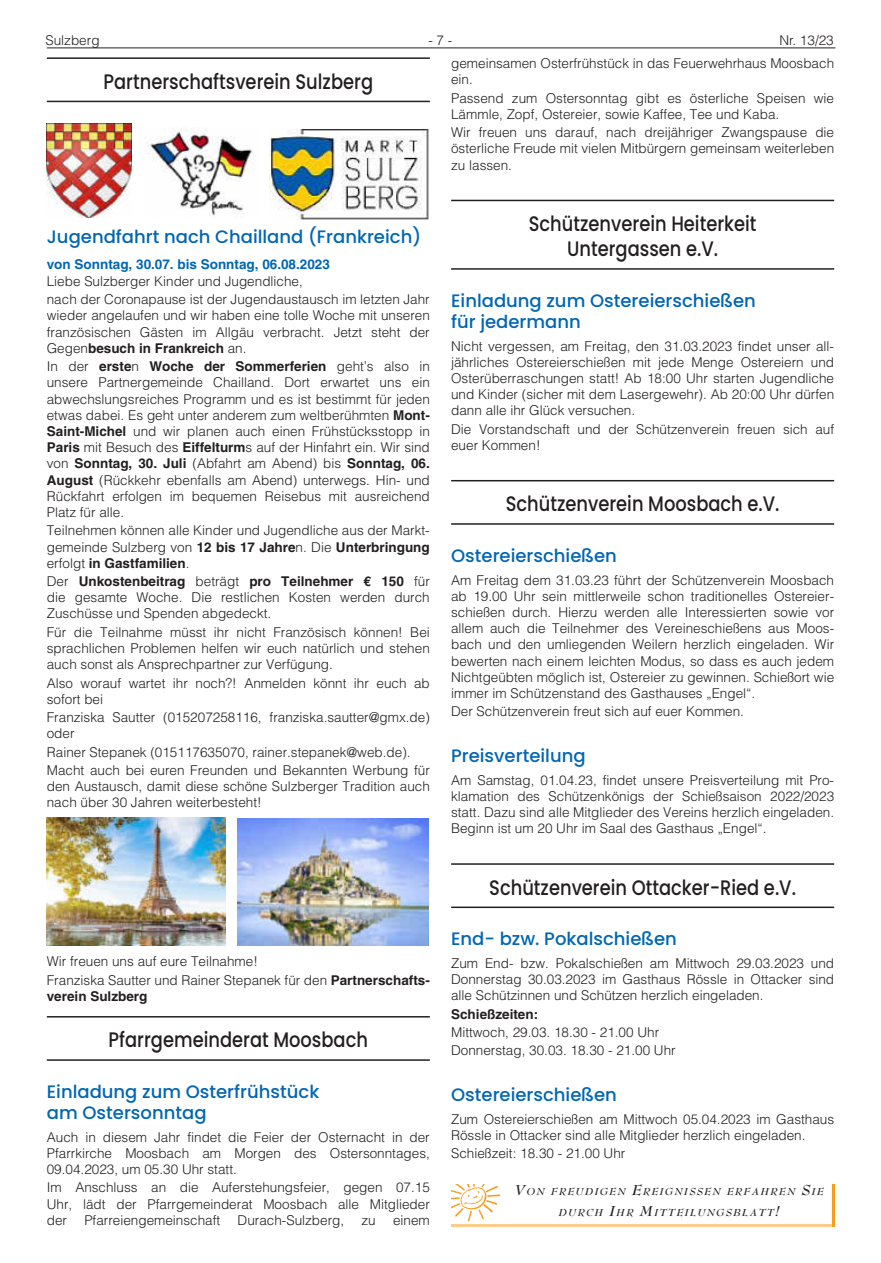
<style>
.page{position:relative;width:881px;height:1263px;background:#fff}
.page>*{position:absolute;margin:0;border:0;box-sizing:border-box;transform-origin:0 0}
.t1{font:500 21px/25.2px "Poppins";color:#231f20;text-align:center;scale:.85 1}
.t2{font:500 18px/21px "Poppins";color:#0166b3}
.t3{font:300 13.5px/16.2px "Helvetica LT";color:#231f20}
.t4{font:700 13.5px "Helvetica LT";color:#0166b3}
.t5{font:700 13.5px "Helvetica LT";color:#231f20}
.t6{font:italic 700 10.95px/21px "Bernhard Modern";letter-spacing:.12em;color:#231f20;text-align:center}
.s1{font-weight:700}
.s2{font-size:15.75px}
</style>
<div class="page">
<hr style="left:47px;top:48px;width:788px;height:1px;background:#231f20">
<hr style="left:451px;top:200px;width:382px;height:1px;background:#231f20">
<hr style="left:451px;top:268px;width:382px;height:2px;background:#231f20">
<hr style="left:451px;top:480px;width:382px;height:1px;background:#231f20">
<hr style="left:451px;top:523px;width:382px;height:2px;background:#231f20">
<hr style="left:451px;top:863px;width:382px;height:2px;background:#231f20">
<hr style="left:451px;top:906px;width:382px;height:2px;background:#231f20">
<hr style="left:47px;top:57px;width:382px;height:2px;background:#231f20">
<hr style="left:47px;top:101px;width:382px;height:1px;background:#231f20">
<hr style="left:47px;top:1016px;width:382px;height:1px;background:#231f20">
<hr style="left:47px;top:1059px;width:382px;height:2px;background:#231f20">
<img style="left:47px;top:124px;width:85px;height:93px">
<img style="left:148px;top:128px;width:105px;height:90px">
<img style="left:269px;top:129px;width:160px;height:90px">
<img style="left:47px;top:818px;width:178px;height:127px">
<img style="left:237px;top:819px;width:191px;height:126px">
<svg style="left:451px;top:1195px;width:51px;height:30px"></svg>
<img style="left:451px;top:1184px;width:49px;height:38px">
<hr style="left:451px;top:1225px;width:382px;height:2px;background:#fdcb8a">
<hr style="left:831px;top:1184px;width:2px;height:43px;background:#f89c1c">
<p class="t3" style="left:45px;top:32px;width:56px">Sulzberg</p>
<p class="t3" style="left:428px;top:32px;width:26px">- 7 -</p>
<p class="t3" style="left:451px;top:28px;width:384px;line-height:23.4px;text-align:right">Nr. 13/23<br>gemeinsamen Osterfrühstück in das Feuerwehrhaus Moosbach</p>
<p class="t3" style="left:451px;top:70px;width:384px;line-height:18.3px">ein.<br>Passend zum Ostersonntag gibt es österliche Speisen wie</p>
<p class="t3" style="left:451px;top:105px;width:384px;line-height:18.3px">Lämmle, Zopf, Ostereier, sowie Kaffee, Tee und Kaba.<br>Wir freuen uns darauf, nach dreijähriger Zwangspause die</p>
<p class="t3" style="left:451px;top:140px;width:384px">österliche Freude mit vielen Mitbürgern gemeinsam weiterleben zu lassen.</p>
<h1 class="t1" style="left:103px;top:69px;width:318px">Partnerschaftsverein Sulzberg</h1>
<h2 class="t2" style="left:47px;top:226px;width:376px">Jugendfahrt nach Chailland (Frankreich)</h2>
<p class="t4" style="left:47px;top:256px;width:284px">von Sonntag, 30.07. bis Sonntag, 06.08.2023</p>
<p class="t3" style="left:47px;top:272px;width:384px;line-height:18.3px">Liebe Sulzberger Kinder und Jugendliche,<br>nach der Coronapause ist der Jugendaustausch im letzten Jahr</p>
<p class="t3" style="left:47px;top:307px;width:384px;text-align:justify">wieder angelaufen und wir haben eine tolle Woche mit unseren französischen Gästen im Allgäu verbracht. Jetzt steht der Gegen<span class="s1">besuch in Frankreich</span> an.</p>
<p class="t3" style="left:47px;top:358px;width:384px;text-align:justify">In der <span class="s1">erste</span>n <span class="s1">Woche der Sommerferien</span> geht’s also in unsere Partnergemeinde Chailland. Dort erwartet uns ein abwechslungsreiches Programm und es ist bestimmt für jeden etwas dabei. Es geht unter anderem zum weltberühmten <span class="s1">Mont-Saint-Michel</span> und wir planen auch einen Frühstücksstopp in <span class="s1">Paris</span> mit Besuch des <span class="s1">Eiffelturm</span>s auf der Hinfahrt ein. Wir sind von <span class="s1">Sonntag, 30. Juli</span> (Abfahrt am Abend) bis <span class="s1">Sonntag, 06.<br>August</span> (Rückkehr ebenfalls am Abend) unterwegs. Hin- und Rückfahrt erfolgen im bequemen Reisebus mit ausreichend Platz für alle.</p>
<p class="t3" style="left:47px;top:522px;width:384px;text-align:justify">Teilnehmen können alle Kinder und Jugendliche aus der Markt&shy;gemeinde Sulzberg von <span class="s1">12 bis 17 Jahre</span>n. Die <span class="s1">Unterbringung </span>erfolgt <span class="s1">in Gastfamilien</span>.</p>
<p class="t3" style="left:47px;top:573px;width:384px;text-align:justify">Der <span class="s1">Unkostenbeitrag</span> beträgt <span class="s1">pro Teilnehmer € 150</span> für die gesamte Woche. Die restlichen Kosten werden durch Zuschüsse und Spenden abgedeckt.</p>
<p class="t3" style="left:47px;top:624px;width:384px;text-align:justify">Für die Teilnahme müsst ihr nicht Französisch können! Bei sprachlichen Problemen helfen wir euch natürlich und stehen auch sonst als Ansprechpartner zur Verfügung.</p>
<p class="t3" style="left:47px;top:674px;width:384px">Also worauf wartet ihr noch?! Anmelden könnt ihr euch ab sofort bei</p>
<p class="t3" style="left:47px;top:709px;width:384px">Franziska Sautter (015207258116, franziska.sautter@gmx.de) oder</p>
<p class="t3" style="left:47px;top:742px;width:384px;line-height:18.3px">Rainer Stepanek (015117635070, rainer.stepanek@web.de).<br>Macht auch bei euren Freunden und Bekannten Werbung für</p>
<p class="t3" style="left:47px;top:778px;width:384px">den Austausch, damit diese schöne Sulzberger Tradition auch nach über 30 Jahren weiterbesteht!</p>
<p class="t3" style="left:47px;top:952px;width:384px;line-height:18.3px">Wir freuen uns auf eure Teilnahme!<br>Franziska Sautter und Rainer Stepanek für den <span class="s1">Partnerschafts-</span></p>
<p class="t5" style="left:47px;top:988px;width:102px">verein Sulzberg</p>
<h1 class="t1" style="left:108px;top:1027px;width:306px">Pfarrgemeinderat Moosbach</h1>
<h2 class="t2" style="left:47px;top:1081px;width:274px">Einladung zum Osterfrühstück am Ostersonntag</h2>
<p class="t3" style="left:47px;top:1129px;width:384px;text-align:justify">Auch in diesem Jahr findet die Feier der Osternacht in der Pfarrkirche Moosbach am Morgen des Ostersonntages, 09.04.2023, um 05.30 Uhr statt.</p>
<p class="t3" style="left:47px;top:1179px;width:384px;text-align:justify">Im Anschluss an die Auferstehungsfeier, gegen 07.15<br>Uhr, lädt der Pfarrgemeinderat Moosbach alle Mitglieder der</p>
<p class="t3" style="left:84px;top:1212px;width:137px">Pfarreiengemeinschaft</p>
<p class="t3" style="left:237px;top:1212px;width:108px">Durach-Sulzberg,</p>
<p class="t3" style="left:361px;top:1212px;width:16px">zu</p>
<p class="t3" style="left:393px;top:1212px;width:38px">einem</p>
<h1 class="t1" style="left:528px;top:211px;width:269px">Schützenverein Heiterkeit<br>Untergassen e.V.</h1>
<h2 class="t2" style="left:451px;top:290px;width:306px">Einladung zum Ostereierschießen für jedermann</h2>
<p class="t3" style="left:451px;top:337px;width:384px;text-align:justify">Nicht vergessen, am Freitag, den 31.03.2023 findet unser all&shy;jährliches Ostereierschießen mit jede Menge Ostereiern und Osterüberraschungen statt! Ab 18:00 Uhr starten Jugendliche und Kinder (sicher mit dem Lasergewehr). Ab 20:00 Uhr dürfen dann alle ihr Glück versuchen.</p>
<p class="t3" style="left:451px;top:421px;width:384px">Die Vorstandschaft und der Schützenverein freuen sich auf euer Kommen!</p>
<h1 class="t1" style="left:505px;top:491px;width:323px">Schützenverein Moosbach e.V.</h1>
<h2 class="t2" style="left:451px;top:545px;width:167px">Ostereierschießen</h2>
<p class="t3" style="left:451px;top:571px;width:384px;text-align:justify">Am Freitag dem 31.03.23 führt der Schützenverein Moosbach ab 19.00 Uhr sein mittlerweile schon traditionelles Ostereier&shy;schießen durch. Hierzu werden alle Interessierten sowie vor allem auch die Teilnehmer des Vereineschießens aus Moos&shy;bach und den umliegenden Weilern herzlich eingeladen. Wir bewerten nach einem leichten Modus, so dass es auch jedem Nichtgeübten möglich ist, Ostereier zu gewinnen. Schießort wie immer im Schützenstand des Gasthauses „Engel“.</p>
<p class="t3" style="left:451px;top:703px;width:294px">Der Schützenverein freut sich auf euer Kommen.</p>
<h2 class="t2" style="left:451px;top:745px;width:136px">Preisverteilung</h2>
<p class="t3" style="left:451px;top:771px;width:384px;text-align:justify">Am Samstag, 01.04.23, findet unsere Preisverteilung mit Pro&shy;klamation des Schützenkönigs der Schießsaison 2022/2023 statt. Dazu sind alle Mitglieder des Vereins herzlich eingeladen.<br>Beginn ist um 20 Uhr im Saal des Gasthaus „Engel“.</p>
<h1 class="t1" style="left:489px;top:875px;width:362px">Schützenverein Ottacker-Ried e.V.</h1>
<h2 class="t2" style="left:451px;top:929px;width:227px">End- bzw. Pokalschießen</h2>
<p class="t3" style="left:451px;top:955px;width:384px;text-align:justify">Zum End- bzw. Pokalschießen am Mittwoch 29.03.2023 und Donnerstag 30.03.2023 im Gasthaus Rössle in Ottacker sind alle Schützinnen und Schützen herzlich eingeladen.</p>
<p class="t5" style="left:451px;top:1006px;width:89px">Schießzeiten:</p>
<p class="t3" style="left:451px;top:1023px;width:226px;line-height:18.3px">Mittwoch, 29.03. 18.30 - 21.00 Uhr<br>Donnerstag, 30.03. 18.30 - 21.00 Uhr</p>
<h2 class="t2" style="left:451px;top:1084px;width:167px">Ostereierschießen</h2>
<p class="t3" style="left:451px;top:1110px;width:384px">Zum Ostereierschießen am Mittwoch 05.04.2023 im Gasthaus<br>Rössle in Ottacker sind alle Mitglieder herzlich eingeladen.</p>
<p class="t3" style="left:451px;top:1145px;width:176px">Schießzeit: 18.30 - 21.00 Uhr</p>
<p class="t6" style="left:514px;top:1181px;width:311px"><span class="s2">V</span>ON FREUDIGEN <span class="s2">E</span>REIGNISSEN ERFAHREN <span class="s2">S</span>IE<br>DURCH <span class="s2">I</span>HR <span class="s2">M</span>ITTEILUNGSBLATT<span class="s2">!</span></p>
</div>
